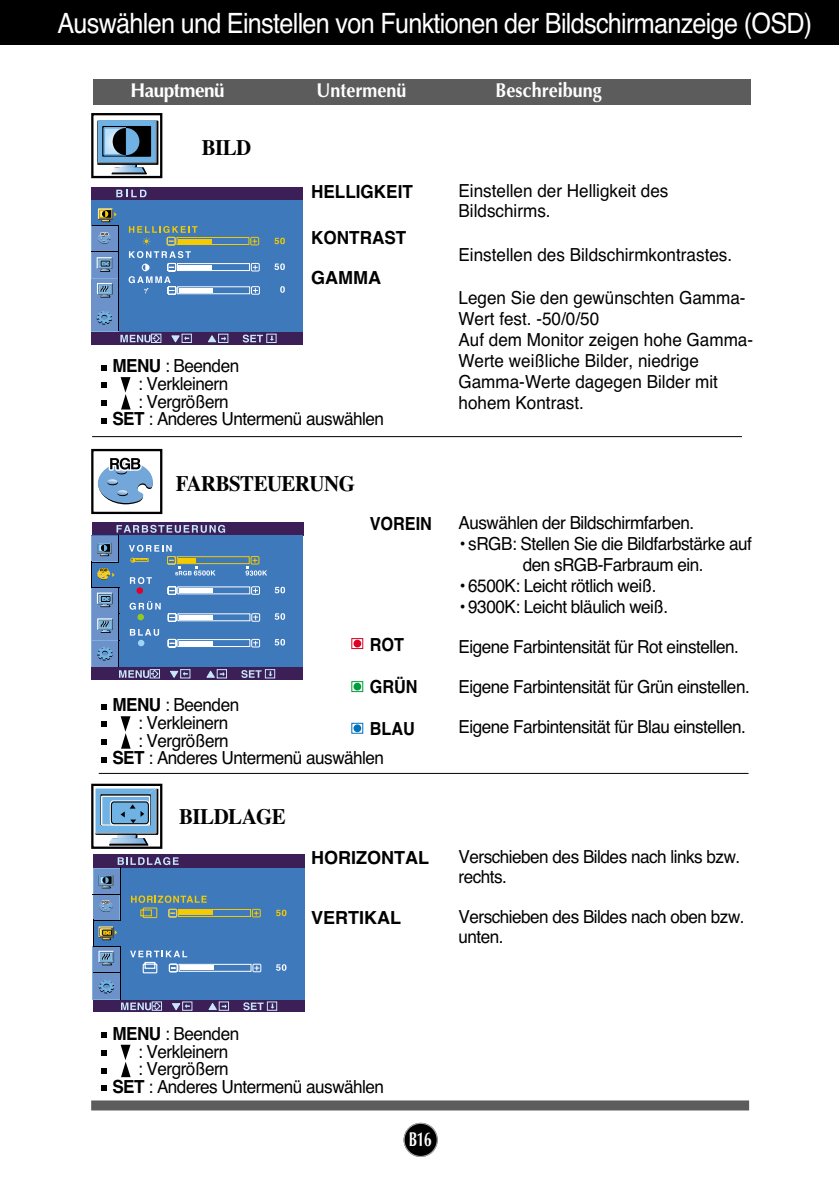
<style>
.page{position:relative;width:839px;height:1189px;background:#fff}
.page>*{position:absolute;margin:0;border:0;box-sizing:border-box;transform-origin:0 0}
.t1{font:28px "Helvetica";letter-spacing:-.03em;color:#fff;scale:.9 1}
.t2{font:700 22px "Times";letter-spacing:-.025em;color:#000;scale:.95 1}
.t3{font:700 20px "Optima";color:#fff;scale:.9 1}
.t4{font:700 20px "Optima";letter-spacing:-.03em;color:#fff;scale:.95 1}
.t5{font:700 20px "Optima";color:#fff;scale:.7 1}
.t6{font:18px/20px "Helvetica";letter-spacing:-.03em;color:#000;scale:.95 1}
.t7{font:18px/21px "Helvetica";color:#000;scale:.95 1}
.t8{font:700 18px "Helvetica";color:#000}
.t9{font:700 18px "Helvetica";color:#000;scale:.95 1}
.t10{font:700 18px "Helvetica";color:#000;scale:.9 1}
.s1{font-weight:700}
</style>
<div class="page">
<div style="left:404px;top:1123px;width:33px;height:33px;background:#000;border-radius:50%"></div>
<div style="left:403px;top:1123px;width:34px;height:34px;border:2px solid #a5a5a5;border-radius:50%"></div>
<div style="left:91px;top:1100px;width:658px;height:10px;background:#5c5c5c"></div>
<div style="left:0;top:0;width:839px;height:45px;background:#000"></div>
<div style="left:93px;top:79px;width:658px;height:26px;background:#5c5c5c"></div>
<div style="left:91px;top:187px;width:212px;height:13px;background:#3b1f56"></div>
<div style="left:91px;top:331px;width:212px;height:13px;background:#3b1f56"></div>
<div style="left:91px;top:200px;width:212px;height:131px;background:#3e79bc"></div>
<div style="left:91px;top:226px;width:27px;height:26px;background:#7fafdd"></div>
<div style="left:92px;top:226px;width:26px;height:25px;background:#6d92ca"></div>
<svg style="left:91px;top:252px;width:27px;height:26px"></svg>
<div style="left:92px;top:253px;width:26px;height:25px;background:#6d92ca"></div>
<svg style="left:91px;top:279px;width:27px;height:26px"></svg>
<div style="left:91px;top:305px;width:27px;height:26px;background:#6d92ca"></div>
<svg style="left:92px;top:251px;width:26px;height:1px"></svg>
<svg style="left:97px;top:258px;width:15px;height:13px"></svg>
<svg style="left:92px;top:278px;width:26px;height:19px"></svg>
<hr style="left:118px;top:225px;width:1px;height:106px;background:#000">
<svg style="left:92px;top:208px;width:26px;height:36px"></svg>
<svg style="left:274px;top:238px;width:11px;height:6px"></svg>
<svg style="left:274px;top:263px;width:11px;height:7px"></svg>
<svg style="left:280px;top:286px;width:5px;height:7px"></svg>
<svg style="left:96px;top:311px;width:16px;height:14px"></svg>
<svg style="left:116px;top:190px;width:30px;height:7px"></svg>
<svg style="left:129px;top:226px;width:131px;height:69px"></svg>
<svg style="left:120px;top:334px;width:156px;height:9px"></svg>
<hr style="left:92px;top:436px;width:650px;height:1px;background:#000">
<div style="left:92px;top:522px;width:211px;height:14px;background:#3b1f56"></div>
<div style="left:91px;top:666px;width:212px;height:14px;background:#3b1f56"></div>
<div style="left:91px;top:535px;width:212px;height:132px;background:#3e79bc"></div>
<div style="left:91px;top:536px;width:27px;height:26px;background:#7fafdd"></div>
<svg style="left:92px;top:660px;width:27px;height:7px"></svg>
<div style="left:92px;top:641px;width:26px;height:25px;background:#6d92ca"></div>
<hr style="left:119px;top:587px;width:1px;height:80px;background:#000">
<svg style="left:275px;top:587px;width:10px;height:6px"></svg>
<svg style="left:275px;top:613px;width:10px;height:7px"></svg>
<svg style="left:274px;top:639px;width:11px;height:6px"></svg>
<svg style="left:92px;top:525px;width:175px;height:135px"></svg>
<svg style="left:119px;top:669px;width:156px;height:9px"></svg>
<div style="left:93px;top:854px;width:211px;height:14px;background:#3b1f56"></div>
<svg style="left:93px;top:999px;width:211px;height:13px"></svg>
<div style="left:93px;top:868px;width:211px;height:131px;background:#3e79bc"></div>
<div style="left:93px;top:894px;width:27px;height:26px;background:#7fafdd"></div>
<div style="left:93px;top:894px;width:26px;height:25px;background:#6d92ca"></div>
<div style="left:93px;top:946px;width:27px;height:26px;background:#6d92ca"></div>
<div style="left:93px;top:973px;width:27px;height:26px;background:#6d92ca"></div>
<svg style="left:276px;top:909px;width:10px;height:7px"></svg>
<svg style="left:276px;top:964px;width:10px;height:6px"></svg>
<div style="left:93px;top:868px;width:27px;height:26px;background:#7fafdd"></div>
<div style="left:94px;top:869px;width:26px;height:24px;background:#6d92ca"></div>
<svg style="left:93px;top:875px;width:27px;height:37px"></svg>
<hr style="left:120px;top:946px;width:1px;height:53px;background:#000">
<svg style="left:93px;top:972px;width:27px;height:1px"></svg>
<hr style="left:120px;top:867px;width:1px;height:53px;background:#000">
<svg style="left:93px;top:919px;width:27px;height:46px"></svg>
<svg style="left:99px;top:980px;width:15px;height:13px"></svg>
<svg style="left:118px;top:857px;width:61px;height:8px"></svg>
<svg style="left:130px;top:950px;width:132px;height:24px"></svg>
<svg style="left:131px;top:895px;width:130px;height:23px"></svg>
<svg style="left:121px;top:1001px;width:156px;height:9px"></svg>
<svg style="left:101px;top:418px;width:5px;height:5px"></svg>
<svg style="left:101px;top:400px;width:5px;height:6px"></svg>
<svg style="left:101px;top:382px;width:5px;height:6px"></svg>
<svg style="left:101px;top:365px;width:5px;height:5px"></svg>
<hr style="left:99px;top:773px;width:649px;height:1px;background:#000">
<div style="left:351px;top:638px;width:12px;height:11px;border:1px solid #df0024"></div>
<div style="left:353px;top:640px;width:8px;height:7px;background:#df0024;border-radius:50%"></div>
<div style="left:351px;top:681px;width:12px;height:11px;border:1px solid #009f3c"></div>
<div style="left:353px;top:683px;width:8px;height:7px;background:#009f3c;border-radius:50%"></div>
<div style="left:351px;top:723px;width:12px;height:10px;border:1px solid #0073bb"></div>
<div style="left:353px;top:724px;width:8px;height:8px;background:#0073bb;border-radius:50%"></div>
<svg style="left:95px;top:788px;width:63px;height:58px;background:#80a9c7"></svg>
<div style="left:91px;top:783px;width:71px;height:66px;border:2px solid #000"></div>
<svg style="left:98px;top:457px;width:55px;height:47px"></svg>
<div style="left:91px;top:449px;width:71px;height:65px;border:2px solid #000"></div>
<svg style="left:97px;top:120px;width:60px;height:55px;background:#64849c"></svg>
<div style="left:91px;top:113px;width:71px;height:65px;border:2px solid #000"></div>
<svg style="left:121px;top:377px;width:10px;height:32px"></svg>
<svg style="left:101px;top:757px;width:5px;height:5px"></svg>
<svg style="left:101px;top:739px;width:5px;height:6px"></svg>
<svg style="left:101px;top:721px;width:5px;height:6px"></svg>
<svg style="left:101px;top:704px;width:5px;height:5px"></svg>
<svg style="left:121px;top:716px;width:10px;height:32px"></svg>
<svg style="left:101px;top:1085px;width:5px;height:6px"></svg>
<svg style="left:101px;top:1068px;width:5px;height:5px"></svg>
<svg style="left:101px;top:1050px;width:5px;height:5px"></svg>
<svg style="left:101px;top:1032px;width:5px;height:6px"></svg>
<svg style="left:121px;top:1044px;width:10px;height:33px"></svg>
<h1 class="t1" style="left:57px;top:13px;width:840px">Auswählen und Einstellen von Funktionen der Bildschirmanzeige (OSD)</h1>
<p class="t4" style="left:131px;top:82px;width:100px">Hauptmenü</p>
<p class="t3" style="left:316px;top:82px;width:102px">Untermenü</p>
<p class="t3" style="left:495px;top:82px;width:119px">Beschreibung</p>
<p class="t2" style="left:202px;top:140px;width:54px">BILD</p>
<p class="t9" style="left:311px;top:185px;width:108px">HELLIGKEIT</p>
<p class="t9" style="left:311px;top:231px;width:101px">KONTRAST</p>
<p class="t8" style="left:311px;top:271px;width:71px">GAMMA</p>
<p class="t6" style="left:112px;top:357px;width:135px"><span class="s1">MENU</span> : Beenden</p>
<p class="t6" style="left:138px;top:375px;width:96px">: Verkleinern</p>
<p class="t6" style="left:138px;top:393px;width:97px">: Vergrößern</p>
<p class="t6" style="left:112px;top:410px;width:288px"><span class="s1">SET</span> : Anderes Untermenü auswählen</p>
<p class="t2" style="left:176px;top:475px;width:190px">FARBSTEUERUNG</p>
<p class="t10" style="left:370px;top:516px;width:71px">VOREIN</p>
<p class="t10" style="left:370px;top:637px;width:39px">ROT</p>
<p class="t10" style="left:370px;top:679px;width:54px">GRÜN</p>
<p class="t10" style="left:370px;top:721px;width:51px">BLAU</p>
<p class="t6" style="left:112px;top:697px;width:135px"><span class="s1">MENU</span> : Beenden</p>
<p class="t6" style="left:138px;top:714px;width:96px">: Verkleinern</p>
<p class="t6" style="left:138px;top:732px;width:97px">: Vergrößern</p>
<p class="t6" style="left:112px;top:750px;width:288px"><span class="s1">SET</span> : Anderes Untermenü auswählen</p>
<p class="t2" style="left:179px;top:808px;width:114px">BILDLAGE</p>
<p class="t8" style="left:311px;top:851px;width:119px">HORIZONTAL</p>
<p class="t8" style="left:311px;top:911px;width:91px">VERTIKAL</p>
<p class="t7" style="left:458px;top:182px;width:222px;line-height:20px">Einstellen der Helligkeit des<br>Bildschirms.</p>
<p class="t7" style="left:458px;top:246px;width:290px">Einstellen des Bildschirmkontrastes.</p>
<p class="t7" style="left:458px;top:289px;width:312px">Legen Sie den gewünschten Gamma-<br>Wert fest. -50/0/50<br>Auf dem Monitor zeigen hohe Gamma-<br>Werte weißliche Bilder, niedrige<br>Gamma-Werte dagegen Bilder mit hohem Kontrast.</p>
<p class="t6" style="left:458px;top:514px;width:249px">Auswählen der Bildschirmfarben.</p>
<p class="t6" style="left:522px;top:534px;width:243px;line-height:21px;text-indent:-64px">• sRGB: Stellen Sie die Bildfarbstärke auf den sRGB-Farbraum ein.</p>
<p class="t6" style="left:458px;top:577px;width:210px">• 6500K: Leicht rötlich weiß.</p>
<p class="t6" style="left:458px;top:598px;width:222px">• 9300K: Leicht bläulich weiß.</p>
<p class="t6" style="left:458px;top:638px;width:296px">Eigene Farbintensität für Rot einstellen.</p>
<p class="t6" style="left:458px;top:678px;width:308px">Eigene Farbintensität für Grün einstellen.</p>
<p class="t6" style="left:458px;top:718px;width:304px">Eigene Farbintensität für Blau einstellen.</p>
<p class="t6" style="left:458px;top:848px;width:298px">Verschieben des Bildes nach links bzw. rechts.</p>
<p class="t6" style="left:458px;top:908px;width:303px">Verschieben des Bildes nach oben bzw. unten.</p>
<p class="t6" style="left:112px;top:1025px;width:135px"><span class="s1">MENU</span> : Beenden</p>
<p class="t6" style="left:138px;top:1043px;width:96px">: Verkleinern</p>
<p class="t6" style="left:138px;top:1060px;width:97px">: Vergrößern</p>
<p class="t6" style="left:112px;top:1078px;width:288px"><span class="s1">SET</span> : Anderes Untermenü auswählen</p>
<p class="t5" style="left:409px;top:1131px;width:35px">B16</p>
</div>
